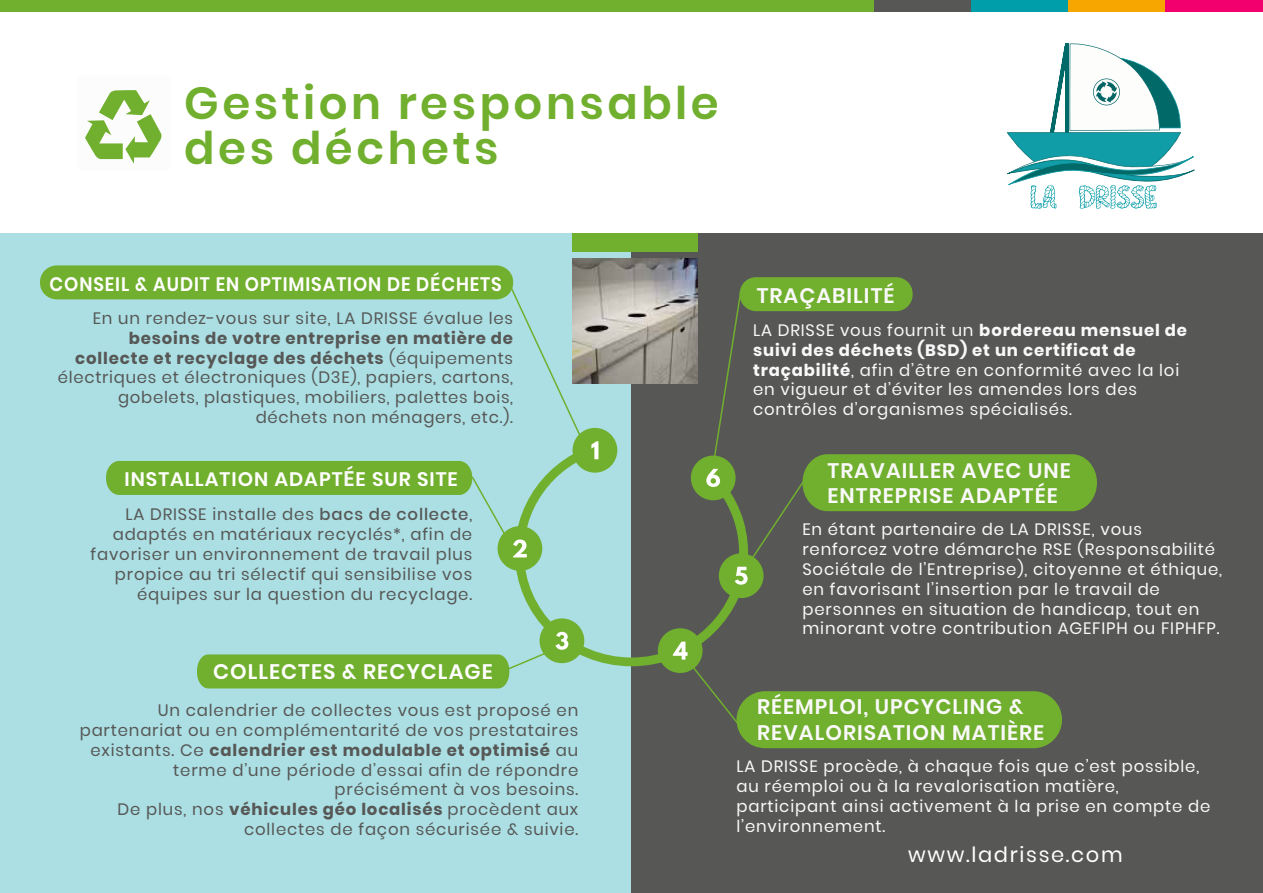
<style>
.page{position:relative;width:1263px;height:893px;background:#fff}
.page>*{position:absolute;margin:0;border:0;box-sizing:border-box;transform-origin:0 0}
.t1{font:600 45px/45px "Poppins";letter-spacing:.08em;color:#71af2e}
.t2{font:600 21px/25.2px "Poppins";letter-spacing:.05em;color:#f9f9f9}
.t3{font:600 21px "Poppins";letter-spacing:.05em;color:#fff}
.t4{font:21px "Poppins";letter-spacing:.08em;color:#fff}
.t5{font:600 19.5px "Poppins";letter-spacing:.05em;color:#fff;scale:.93 1}
.t6{font:600 19.5px "Poppins";letter-spacing:.05em;color:#fff}
.t7{font:16.5px/19.8px "Poppins";letter-spacing:.05em;color:#575756;text-align:right}
.t8{font:16.5px/19.8px "Poppins";letter-spacing:.05em;color:#f9f9f9}
.s1{color:#f9f9f9}
.s2{font-weight:700}
.s3{font-size:21px;color:#f9f9f9}
.s4{font-weight:500}
</style>
<div class="page">
<div style="left:0;top:234px;width:635px;height:659px;background:#abdfe3"></div>
<div style="left:632px;top:234px;width:631px;height:659px;background:#575756"></div>
<div style="left:736px;top:691px;width:326px;height:57px;background:#71af2e;border-radius:28px"></div>
<svg style="left:516px;top:441px;width:232px;height:225px"></svg>
<div style="left:74px;top:73px;width:100px;height:100px;border:3px solid #fff;border-radius:7px"></div>
<svg style="left:85px;top:90px;width:77px;height:74px"></svg>
<img style="left:572px;top:259px;width:126px;height:125px">
<div style="left:572px;top:234px;width:126px;height:18px;background:#71af2e"></div>
<svg style="left:1007px;top:43px;width:188px;height:166px"></svg>
<div style="left:575px;top:430px;width:40px;height:40px;background:#71af2e;border-radius:50%"></div>
<div style="left:572px;top:428px;width:45px;height:45px;border:4px solid #71af2e;border-radius:50%"></div>
<div style="left:660px;top:630px;width:40px;height:41px;background:#71af2e;border-radius:50%"></div>
<div style="left:658px;top:628px;width:45px;height:45px;border:4px solid #71af2e;border-radius:50%"></div>
<div style="left:542px;top:620px;width:40px;height:41px;background:#71af2e;border-radius:50%"></div>
<div style="left:539px;top:618px;width:45px;height:45px;border:4px solid #71af2e;border-radius:50%"></div>
<div style="left:500px;top:528px;width:40px;height:41px;background:#71af2e;border-radius:50%"></div>
<div style="left:497px;top:526px;width:45px;height:45px;border:4px solid #71af2e;border-radius:50%"></div>
<svg style="left:106px;top:277px;width:492px;height:280px"></svg>
<svg style="left:197px;top:632px;width:371px;height:56px"></svg>
<div style="left:740px;top:277px;width:173px;height:34px;background:#71af2e;border-radius:16px"></div>
<svg style="left:673px;top:642px;width:71px;height:89px"></svg>
<div style="left:0;top:0;width:971px;height:12px;background:#71af2e"></div>
<div style="left:1067px;top:0;width:99px;height:12px;background:#f7a600"></div>
<div style="left:971px;top:0;width:96px;height:12px;background:#009eab"></div>
<div style="left:874px;top:0;width:97px;height:12px;background:#575756"></div>
<div style="left:1166px;top:0;width:97px;height:12px;background:#f2006e"></div>
<div style="left:40px;top:265px;width:473px;height:34px;background:#71af2e;border-radius:17px"></div>
<div style="left:721px;top:555px;width:40px;height:41px;background:#71af2e;border-radius:50%"></div>
<div style="left:719px;top:553px;width:44px;height:45px;border:4px solid #71af2e;border-radius:50%"></div>
<div style="left:693px;top:458px;width:40px;height:40px;background:#71af2e;border-radius:50%"></div>
<div style="left:691px;top:455px;width:45px;height:45px;border:4px solid #71af2e;border-radius:50%"></div>
<svg style="left:706px;top:290px;width:391px;height:295px"></svg>
<h1 class="t1" style="left:184px;top:81px;width:536px">Gestion responsable des déchets</h1>
<p class="t5" style="left:50px;top:273px;width:488px">CONSEIL &amp; AUDIT EN OPTIMISATION DE D<span class="s1">É</span>CHETS</p>
<p class="t7" style="left:93px;top:308px;width:422px">En un rendez-vous sur site, LA DRISSE évalue les</p>
<p class="t7" style="left:58px;top:328px;width:457px"><span class="s2">besoins de votre entreprise en matière de collecte et recyclage des déchets</span> (équipements électriques et électroniques (D3E), papiers, cartons, gobelets, plastiques, mobiliers, palettes bois, déchets non ménagers, etc.).</p>
<p class="t6" style="left:125px;top:468px;width:335px">INSTALLATION ADAPT<span class="s3">É</span>E SUR SITE</p>
<p class="t7" style="left:91px;top:505px;width:383px">LA DRISSE installe des <span class="s4">bacs de collecte</span>, adaptés en matériaux recyclés*, afin de favoriser un environnement de travail plus propice au tri sélectif qui sensibilise vos équipes sur la question du recyclage.</p>
<p class="t3" style="left:213px;top:660px;width:281px">COLLECTES &amp; RECYCLAGE</p>
<p class="t7" style="left:80px;top:701px;width:500px">Un calendrier de collectes vous est proposé en partenariat ou en complémentarité de vos prestataires existants. Ce <span class="s2">calendrier est modulable et optimisé</span> au terme d’une période d’essai afin de répondre précisément à vos besoins.<br>De plus, nos <span class="s2">véhicules géo localisés</span> procèdent aux collectes de façon sécurisée &amp; suivie.</p>
<p class="t2" style="left:757px;top:283px;width:139px">TRAÇABILITÉ</p>
<p class="t8" style="left:753px;top:320px;width:435px">LA DRISSE vous fournit un <span class="s2">bordereau mensuel de suivi des déchets (BSD) et un certificat de traçabilité</span>, afin d’être en conformité avec la loi en vigueur et d’éviter les amendes lors des contrôles d’organismes spécialisés.</p>
<p class="t2" style="left:827px;top:458px;width:245px">TRAVAILLER AVEC UNE<br>ENTREPRISE ADAPTÉE</p>
<p class="t8" style="left:802px;top:520px;width:421px">En étant partenaire de LA DRISSE, vous renforcez votre démarche RSE (Responsabilité Sociétale de l’Entreprise), citoyenne et éthique, en favorisant l’insertion par le travail de personnes en situation de handicap, tout en minorant votre contribution AGEFIPH ou FIPHFP.</p>
<p class="t2" style="left:757px;top:695px;width:289px">RÉEMPLOI, UPCYCLING &amp;<br>REVALORISATION MATIÈRE</p>
<p class="t8" style="left:736px;top:757px;width:475px">LA DRISSE procède, à chaque fois que c’est possible, au réemploi ou à la revalorisation matière, participant ainsi activement à la prise en compte de l’environnement.</p>
<p class="t4" style="left:908px;top:842px;width:216px">www.ladrisse.com</p>
</div>
